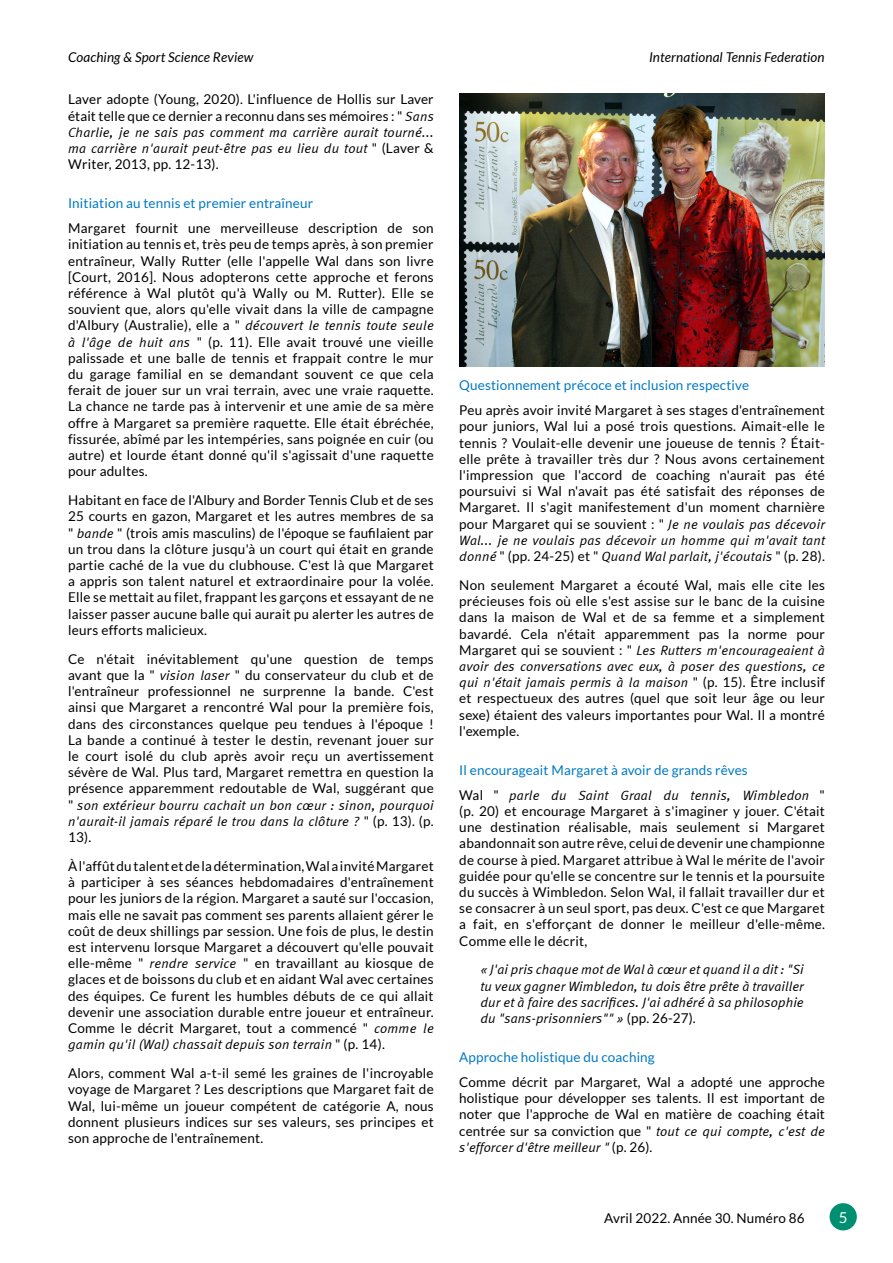
<style>
.page{position:relative;width:893px;height:1263px;background:#fff}
.page>*{position:absolute;margin:0;border:0;box-sizing:border-box;transform-origin:0 0}
.t1{font:15px "Lato";color:#fff}
.t2{font:13.5px/16.2px "Lato";letter-spacing:.02em;color:#000;text-align:justify}
.t3{font:italic 13.5px/16.2px "Meta Normal";letter-spacing:.02em;color:#000}
.t4{font:13.5px "Lato";letter-spacing:.01em;color:#007ac3}
.t5{font:italic 13.5px "Lato";letter-spacing:.01em;color:#000}
.s1{font-family:"Meta Normal";font-style:italic}
.s2{font-family:"Lato";font-style:normal}
</style>
<div class="page">
<div style="left:829px;top:1203px;width:28px;height:27px;background:#008f70;border-radius:50%"></div>
<img style="left:459px;top:94px;width:366px;height:273px">
<p class="t5" style="left:68px;top:50px;width:187px">Coaching &amp; Sport Science Review</p>
<p class="t5" style="left:649px;top:50px;width:177px">International Tennis Federation</p>
<p class="t2" style="left:68px;top:91px;width:367px">Laver adopte (Young, 2020). L'influence de Hollis sur Laver était telle que ce dernier a reconnu dans ses mémoires : " <span class="s1">Sans</span></p>
<p class="t3" style="left:68px;top:124px;width:367px">Charlie, je ne sais pas comment ma carrière aurait tourné... ma carrière n'aurait peut-être pas eu lieu du tout <span class="s2">" (Laver &amp;</span></p>
<p class="t2" style="left:68px;top:156px;width:152px">Writer, 2013, pp. 12-13).</p>
<p class="t4" style="left:68px;top:196px;width:247px">Initiation au tennis et premier entraîneur</p>
<p class="t2" style="left:68px;top:220px;width:367px">Margaret fournit une merveilleuse description de son initiation au tennis et, très peu de temps après, à son premier entraîneur, Wally Rutter (elle l'appelle Wal dans son livre [Court, 2016]. Nous adopterons cette approche et ferons référence à Wal plutôt qu'à Wally ou M. Rutter). Elle se souvient que, alors qu'elle vivait dans la ville de campagne</p>
<p class="t3" style="left:68px;top:317px;width:367px"><span class="s2">d'Albury (Australie), elle a "</span> découvert le tennis toute seule</p>
<p class="t2" style="left:68px;top:333px;width:367px"><span class="s1">à l'âge de huit ans</span> " (p. 11). Elle avait trouvé une vieille palissade et une balle de tennis et frappait contre le mur du garage familial en se demandant souvent ce que cela ferait de jouer sur un vrai terrain, avec une vraie raquette.<br>La chance ne tarde pas à intervenir et une amie de sa mère offre à Margaret sa première raquette. Elle était ébréchée, fissurée, abîmé par les intempéries, sans poignée en cuir (ou autre) et lourde étant donné qu'il s'agissait d'une raquette pour adultes.</p>
<p class="t2" style="left:68px;top:492px;width:367px">Habitant en face de l'Albury and Border Tennis Club et de ses 25 courts en gazon, Margaret et les autres membres de sa " <span class="s1">bande</span> " (trois amis masculins) de l'époque se faufilaient par un trou dans la clôture jusqu'à un court qui était en grande partie caché de la vue du clubhouse. C'est là que Margaret a appris son talent naturel et extraordinaire pour la volée.<br>Elle se mettait au filet, frappant les garçons et essayant de ne laisser passer aucune balle qui aurait pu alerter les autres de leurs efforts malicieux.</p>
<p class="t2" style="left:68px;top:651px;width:367px">Ce n'était inévitablement qu'une question de temps avant que la " <span class="s1">vision laser</span> " du conservateur du club et de l'entraîneur professionnel ne surprenne la bande. C'est ainsi que Margaret a rencontré Wal pour la première fois, dans des circonstances quelque peu tendues à l'époque !<br>La bande a continué à tester le destin, revenant jouer sur le court isolé du club après avoir reçu un avertissement sévère de Wal. Plus tard, Margaret remettra en question la présence apparemment redoutable de Wal, suggérant que</p>
<p class="t3" style="left:68px;top:797px;width:367px"><span class="s2">"</span> son extérieur bourru cachait un bon cœur : sinon, pourquoi n'aurait-il jamais réparé le trou dans la clôture ? <span class="s2">" (p. 13). (p.</span></p>
<p class="t2" style="left:68px;top:822px;width:367px;line-height:29px">13).<br>À l'affût du talent et de la détermination, Wal a invité Margaret</p>
<p class="t2" style="left:68px;top:874px;width:367px">à participer à ses séances hebdomadaires d'entraînement pour les juniors de la région. Margaret a sauté sur l'occasion, mais elle ne savait pas comment ses parents allaient gérer le coût de deux shillings par session. Une fois de plus, le destin est intervenu lorsque Margaret a découvert qu'elle pouvait elle-même " <span class="s1">rendre service</span> " en travaillant au kiosque de glaces et de boissons du club et en aidant Wal avec certaines des équipes. Ce furent les humbles débuts de ce qui allait devenir une association durable entre joueur et entraîneur.<br>Comme le décrit Margaret, tout a commencé " <span class="s1">comme le</span></p>
<p class="t3" style="left:68px;top:1036px;width:318px">gamin qu'il (Wal) chassait depuis son terrain <span class="s2">" (p. 14).</span></p>
<p class="t2" style="left:68px;top:1065px;width:367px">Alors, comment Wal a-t-il semé les graines de l'incroyable voyage de Margaret ? Les descriptions que Margaret fait de Wal, lui-même un joueur compétent de catégorie A, nous donnent plusieurs indices sur ses valeurs, ses principes et son approche de l'entraînement.</p>
<p class="t4" style="left:459px;top:378px;width:291px">Questionnement précoce et inclusion respective</p>
<p class="t2" style="left:459px;top:402px;width:367px">Peu après avoir invité Margaret à ses stages d'entraînement pour juniors, Wal lui a posé trois questions. Aimait-elle le tennis ? Voulait-elle devenir une joueuse de tennis ? Était&shy;elle prête à travailler très dur ? Nous avons certainement l'impression que l'accord de coaching n'aurait pas été poursuivi si Wal n'avait pas été satisfait des réponses de Margaret. Il s'agit manifestement d'un moment charnière pour Margaret qui se souvient : " <span class="s1">Je ne voulais pas décevoir</span></p>
<p class="t3" style="left:459px;top:532px;width:367px">Wal... je ne voulais pas décevoir un homme qui m'avait tant donné <span class="s2">" (pp. 24-25) et "</span> Quand Wal parlait, j'écoutais <span class="s2">" (p. 28).</span></p>
<p class="t2" style="left:459px;top:577px;width:367px">Non seulement Margaret a écouté Wal, mais elle cite les précieuses fois où elle s'est assise sur le banc de la cuisine dans la maison de Wal et de sa femme et a simplement bavardé. Cela n'était apparemment pas la norme pour</p>
<p class="t3" style="left:459px;top:642px;width:367px;text-align:justify"><span class="s2">Margaret qui se souvient : "</span> Les Rutters m'encourageaient à avoir des conversations avec eux, à poser des questions, ce qui n'était jamais permis à la maison <span class="s2">" (p. 15). Être inclusif</span></p>
<p class="t2" style="left:459px;top:690px;width:367px">et respectueux des autres (quel que soit leur âge ou leur sexe) étaient des valeurs importantes pour Wal. Il a montré l'exemple.</p>
<p class="t4" style="left:459px;top:762px;width:290px">Il encourageait Margaret à avoir de grands rêves</p>
<p class="t3" style="left:459px;top:787px;width:367px"><span class="s2">Wal "</span> parle du Saint Graal du tennis, Wimbledon <span class="s2">"</span></p>
<p class="t2" style="left:459px;top:803px;width:367px">(p. 20) et encourage Margaret à s'imaginer y jouer. C'était une destination réalisable, mais seulement si Margaret abandonnait son autre rêve, celui de devenir une championne de course à pied. Margaret attribue à Wal le mérite de l'avoir guidée pour qu'elle se concentre sur le tennis et la poursuite du succès à Wimbledon. Selon Wal, il fallait travailler dur et se consacrer à un seul sport, pas deux. C'est ce que Margaret a fait, en s'efforçant de donner le meilleur d'elle-même.<br>Comme elle le décrit,</p>
<p class="t3" style="left:480px;top:961px;width:325px;text-align:justify">« J'ai pris chaque mot de Wal à cœur et quand il a dit : "Si tu veux gagner Wimbledon, tu dois être prête à travailler dur et à faire des sacrifices. J'ai adhéré à sa philosophie du "sans-prisonniers"" » <span class="s2">(pp. 26-27).</span></p>
<p class="t4" style="left:459px;top:1050px;width:197px">Approche holistique du coaching</p>
<p class="t2" style="left:459px;top:1074px;width:367px">Comme décrit par Margaret, Wal a adopté une approche holistique pour développer ses talents. Il est important de noter que l'approche de Wal en matière de coaching était centrée sur sa conviction que " <span class="s1">tout ce qui compte, c'est de</span></p>
<p class="t3" style="left:459px;top:1139px;width:195px">s'efforcer d'être meilleur " <span class="s2">(p. 26).</span></p>
<p class="t2" style="left:604px;top:1209px;width:202px">Avril 2022. Année 30. Numéro 86</p>
<p class="t1" style="left:839px;top:1209px;width:10px">5</p>
</div>
